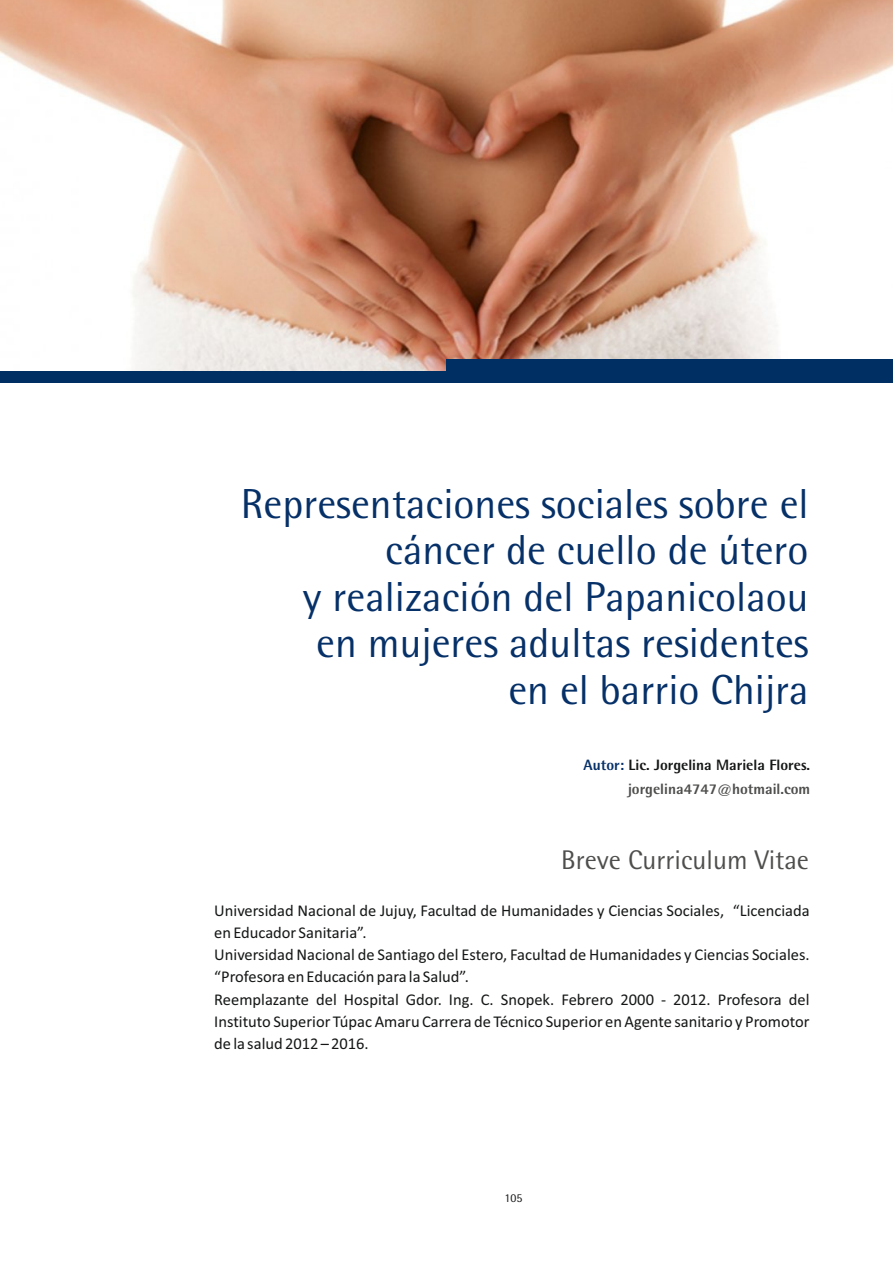
<style>
.page{position:relative;width:893px;height:1263px;background:#fff}
.page>*{position:absolute;margin:0;border:0;box-sizing:border-box;transform-origin:0 0}
.t1{font:300 42px/46.5px "Rotis Semi Sans";color:#063068;text-align:right}
.t2{font:300 27px "Rotis Semi Sans";color:#4e4e4d}
.t3{font:16.5px/22.2px "Calibri";color:#151616}
.t4{font:800 15px/23.2px "Rotis Semi Sans";color:#151616;text-align:right}
.t5{font:300 12px "Rotis Semi Sans";color:#151616}
.s1{color:#063068}
.s2{color:#4e4e4d}
</style>
<div class="page">
<img style="left:0;top:0;width:893px;height:370px">
<div style="left:446px;top:359px;width:447px;height:23px;background:#002f64"></div>
<div style="left:0;top:370px;width:446px;height:12px;background:#002f64"></div>
<h1 class="t1" style="left:241px;top:485px;width:569px">Representaciones sociales sobre el cáncer de cuello de útero<br>y realización del Papanicolaou<br>en mujeres adultas residentes<br>en el barrio Chijra</h1>
<p class="t4" style="left:583px;top:755px;width:228px"><span class="s1">Autor:</span> Lic. Jorgelina Mariela Flores. <span class="s2">jorgelina4747@hotmail.com</span></p>
<h2 class="t2" style="left:561px;top:851px;width:249px">Breve Curriculum Vitae</h2>
<p class="t3" style="left:214px;top:900px;width:597px">Universidad Nacional de Jujuy, Facultad de Humanidades y Ciencias Sociales, “Licenciada en Educador Sanitaria”.<br>Universidad Nacional de Santiago del Estero, Facultad de Humanidades y Ciencias Sociales. “Profesora en Educación para la Salud”.<br>Reemplazante del Hospital Gdor. Ing. C. Snopek. Febrero 2000 - 2012. Profesora del Instituto Superior Túpac Amaru Carrera de Técnico Superior en Agente sanitario y Promotor de la salud 2012 – 2016.</p>
<p class="t5" style="left:504px;top:1193px;width:20px">105</p>
</div>
